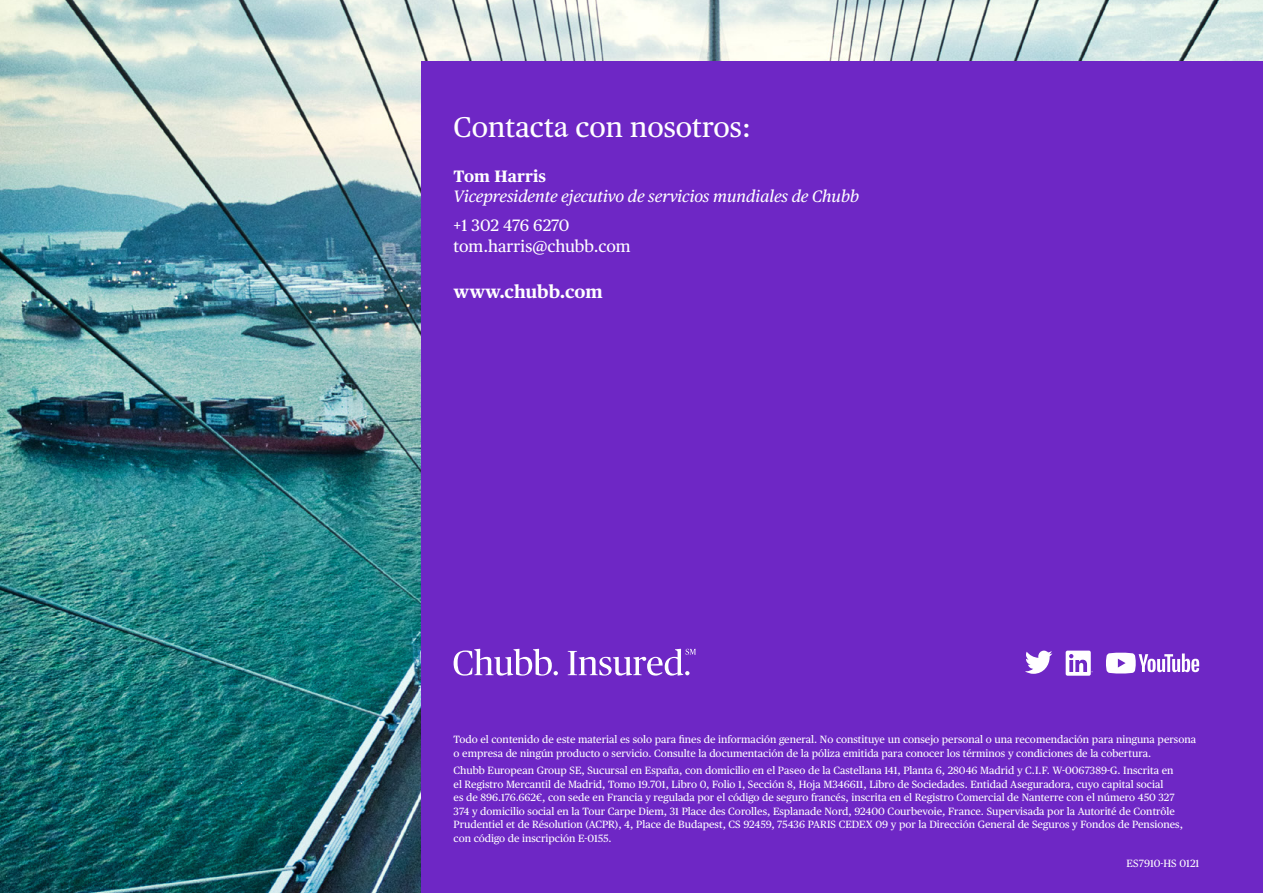
<style>
.page{position:relative;width:1263px;height:893px;background:#fff}
.page>*{position:absolute;margin:0;border:0;box-sizing:border-box;transform-origin:0 0}
.t1{font:28.5px "Chubb Publico Text";color:#fff}
.t2{font:700 18px "Chubb Publico Text";color:#fff}
.t3{font:italic 16.5px/19.5px "Chubb Publico Text";color:#fff}
.t4{font:16.5px/21px "Chubb Publico Text";color:#fff}
.t5{font:10.5px/13.5px "Chubb Publico Text";color:#fff}
.s1{font-family:"Times New Roman";font-size:33px}
.s2{font-weight:700;font-style:normal}
</style>
<div class="page">
<img style="left:0;top:0;width:1263px;height:893px">
<div style="left:421px;top:61px;width:842px;height:832px;background:#6e27c5"></div>
<svg style="left:454px;top:649px;width:104px;height:27px"></svg>
<svg style="left:568px;top:649px;width:128px;height:27px"></svg>
<svg style="left:1025px;top:651px;width:27px;height:23px"></svg>
<svg style="left:1106px;top:653px;width:93px;height:20px"></svg>
<svg style="left:1066px;top:651px;width:27px;height:25px"></svg>
<h1 class="t1" style="left:454px;top:106px;width:299px">Contact<span class="s1">a</span> con nosotros:</h1>
<p class="t3" style="left:454px;top:166px;width:407px"><span class="s2">Tom Harris<br></span>Vicepresidente ejecutivo de servicios mundiales de Chubb</p>
<p class="t4" style="left:454px;top:214px;width:179px">+1 302 476 6270 tom.harris@chubb.com</p>
<h2 class="t2" style="left:454px;top:277px;width:151px">www.chubb.com</h2>
<p class="t5" style="left:454px;top:732px;width:744px">Todo el contenido de este material es solo para fines de información general. No constituye un consejo personal o una recomendación para ninguna persona o empresa de ningún producto o servicio. Consulte la documentación de la póliza emitida para conocer los términos y condiciones de la cobertura.</p>
<p class="t5" style="left:454px;top:763px;width:731px">Chubb European Group SE, Sucursal en España, con domicilio en el Paseo de la Castellana 141, Planta 6, 28046 Madrid y C.I.F. W-0067389-G. Inscrita en el Registro Mercantil de Madrid, Tomo 19.701, Libro 0, Folio 1, Sección 8, Hoja M346611, Libro de Sociedades. Entidad Aseguradora, cuyo capital social<br>es de 896.176.662€, con sede en Francia y regulada por el código de seguro francés, inscrita en el Registro Comercial de Nanterre con el número 450 327<br>374 y domicilio social en la Tour Carpe Diem, 31 Place des Corolles, Esplanade Nord, 92400 Courbevoie, France. Supervisada por la Autorité de Contrôle Prudentiel et de Résolution (ACPR), 4, Place de Budapest, CS 92459, 75436 PARIS CEDEX 09 y por la Dirección General de Seguros y Fondos de Pensiones, con código de inscripción E-0155.</p>
<p class="t5" style="left:1126px;top:856px;width:74px">ES7910-HS 0121</p>
</div>
